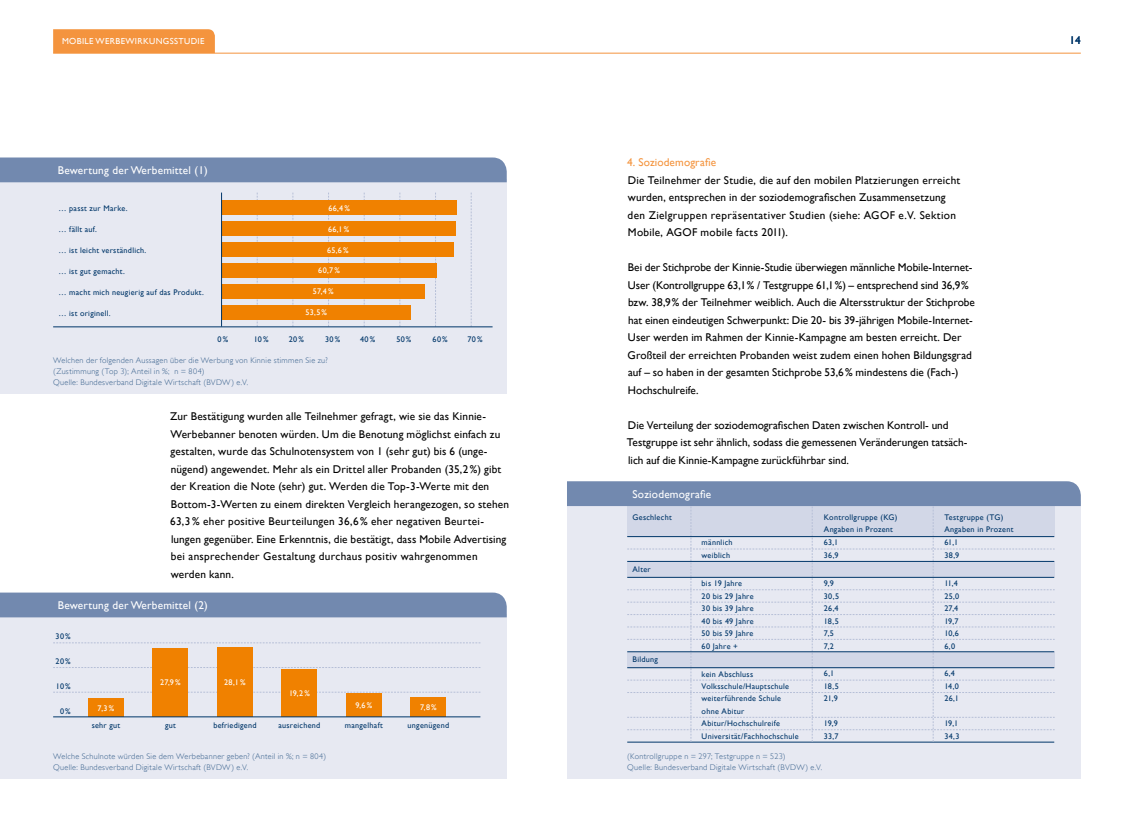
<style>
.page{position:relative;width:1134px;height:815px;background:#fff}
.page>*{position:absolute;margin:0;border:0;box-sizing:border-box;transform-origin:0 0}
.t1{font:11.25px/17.5px "Gill Sans";letter-spacing:.01em;color:#000}
.t2{font:11.25px "Gill Sans";letter-spacing:.02em;color:#fff}
.t3{font:11.25px "Gill Sans";letter-spacing:.01em;color:#f4943e}
.t4{font:11.25px "Gill Sans";color:#003669}
.t5{font:8.75px "Gill Sans";letter-spacing:.04em;color:#fff}
.t6{font:8.12px/12.5px "Gill Sans";letter-spacing:.035em;color:#003669}
.t7{font:300 8.12px/11.2px "Gill Sans";letter-spacing:.035em;color:#365f8b}
.t8{font:8.12px "Gill Sans";letter-spacing:.035em;color:#fff}
</style>
<div class="page">
<div style="left:53px;top:29px;width:162px;height:24px;background:#f4943e"></div>
<hr style="left:53px;top:53px;width:1028px;height:1px;background:#f4943e">
<div style="left:567px;top:501px;width:514px;height:278px;background:#e7e9f2"></div>
<hr style="left:627px;top:742px;width:427px;height:1px;background:#003669">
<svg style="left:567px;top:481px;width:514px;height:261px"></svg>
<hr style="left:627px;top:561px;width:427px;height:1px;background:#003669">
<hr style="left:627px;top:536px;width:427px;height:1px;background:#003669">
<hr style="left:627px;top:577px;width:427px;height:1px;background:#003669">
<hr style="left:627px;top:667px;width:427px;height:1px;background:#003669">
<hr style="left:627px;top:651px;width:427px;height:1px;background:#003669">
<div style="left:0;top:614px;width:507px;height:165px;background:#e7e9f2"></div>
<div style="left:0;top:593px;width:507px;height:24px;background:#7289af"></div>
<svg style="left:53px;top:692px;width:427px;height:1px"></svg>
<svg style="left:53px;top:667px;width:427px;height:1px"></svg>
<svg style="left:53px;top:643px;width:427px;height:1px"></svg>
<div style="left:88px;top:699px;width:36px;height:18px;background:#f08100"></div>
<div style="left:153px;top:648px;width:35px;height:69px;background:#f08100"></div>
<div style="left:217px;top:648px;width:36px;height:69px;background:#f08100"></div>
<div style="left:282px;top:670px;width:35px;height:47px;background:#f08100"></div>
<div style="left:346px;top:693px;width:36px;height:24px;background:#f08100"></div>
<div style="left:411px;top:698px;width:35px;height:19px;background:#f08100"></div>
<hr style="left:53px;top:717px;width:427px;height:1px;background:#003669">
<div style="left:0;top:179px;width:507px;height:215px;background:#e7e9f2"></div>
<div style="left:0;top:157px;width:507px;height:25px;background:#7289af"></div>
<svg style="left:257px;top:193px;width:1px;height:134px"></svg>
<svg style="left:293px;top:193px;width:1px;height:134px"></svg>
<svg style="left:400px;top:193px;width:1px;height:134px"></svg>
<svg style="left:364px;top:193px;width:1px;height:134px"></svg>
<svg style="left:328px;top:193px;width:1px;height:134px"></svg>
<svg style="left:471px;top:193px;width:2px;height:134px"></svg>
<svg style="left:435px;top:193px;width:1px;height:134px"></svg>
<div style="left:222px;top:201px;width:235px;height:14px;background:#f08100"></div>
<div style="left:222px;top:222px;width:234px;height:14px;background:#f08100"></div>
<div style="left:222px;top:243px;width:232px;height:14px;background:#f08100"></div>
<div style="left:222px;top:263px;width:215px;height:15px;background:#f08100"></div>
<div style="left:222px;top:284px;width:203px;height:15px;background:#f08100"></div>
<div style="left:222px;top:305px;width:189px;height:14px;background:#f08100"></div>
<hr style="left:53px;top:327px;width:440px;height:1px;background:#003669">
<hr style="left:221px;top:193px;width:1px;height:134px;background:#003669">
<p class="t5" style="left:62px;top:36px;width:60px">Mobi le Werbewi</p>
<p class="t5" style="left:137px;top:36px;width:59px">rkungsstudie</p>
<p class="t4" style="left:1069px;top:33px;width:13px">14</p>
<p class="t2" style="left:58px;top:163px;width:152px">Bewertung der Werbemittel (1)</p>
<p class="t6" style="left:58px;top:202px;width:71px">… passt zur Marke.</p>
<p class="t6" style="left:58px;top:223px;width:40px">… fällt auf.</p>
<p class="t6" style="left:58px;top:244px;width:89px">… ist leicht verständlich.</p>
<p class="t6" style="left:58px;top:265px;width:68px">… ist gut gemacht.</p>
<p class="t6" style="left:58px;top:286px;width:147px">… macht mich neugierig auf das Produkt.</p>
<p class="t6" style="left:58px;top:307px;width:54px">… ist originell.</p>
<p class="t8" style="left:328px;top:203px;width:23px">66,4%</p>
<p class="t8" style="left:328px;top:224px;width:23px">66,1%</p>
<p class="t8" style="left:327px;top:245px;width:23px">65,6%</p>
<p class="t8" style="left:318px;top:266px;width:23px">60,7%</p>
<p class="t8" style="left:313px;top:287px;width:22px">57,4%</p>
<p class="t8" style="left:306px;top:308px;width:23px">53,5%</p>
<p class="t6" style="left:218px;top:333px;width:12px">0%</p>
<p class="t6" style="left:254px;top:333px;width:16px">10%</p>
<p class="t6" style="left:289px;top:333px;width:17px">20%</p>
<p class="t6" style="left:325px;top:333px;width:17px">30%</p>
<p class="t6" style="left:360px;top:333px;width:17px">40%</p>
<p class="t6" style="left:396px;top:333px;width:17px">50%</p>
<p class="t6" style="left:433px;top:333px;width:17px">60%</p>
<p class="t6" style="left:468px;top:333px;width:16px">70%</p>
<p class="t7" style="left:53px;top:354px;width:276px">Welchen der folgenden Aussagen über die Werbung von Kinnie stimmen Sie zu? (Zustimmung (Top 3); Anteil in %; n = 804)<br>Quelle: Bundesverband Digitale Wirtschaft (BVDW) e.V.</p>
<p class="t1" style="left:170px;top:407px;width:340px">Zur Bestätigung wurden alle Teilnehmer gefragt, wie sie das Kinnie-Werbebanner benoten würden. Um die Benotung möglichst einfach zu gestalten, wurde das Schulnotensystem von 1 (sehr gut) bis 6 (unge&shy;nügend) angewendet. Mehr als ein Drittel aller Probanden (35,2%) gibt der Kreation die Note (sehr) gut. Werden die Top-3-Werte mit den Bottom-3-Werten zu einem direkten Vergleich herangezogen, so stehen 63,3% eher positive Beurteilungen 36,6% eher negativen Beurtei&shy;lungen gegenüber. Eine Erkenntnis, die bestätigt, dass Mobile Advertising bei ansprechender Gestaltung durchaus positiv wahrgenommen werden kann.</p>
<p class="t2" style="left:58px;top:598px;width:152px">Bewertung der Werbemittel (2)</p>
<p class="t6" style="left:56px;top:630px;width:17px">30%</p>
<p class="t6" style="left:56px;top:655px;width:17px">20%</p>
<p class="t6" style="left:56px;top:680px;width:16px">10%</p>
<p class="t6" style="left:60px;top:705px;width:12px">0%</p>
<p class="t8" style="left:98px;top:703px;width:18px">7,3%</p>
<p class="t8" style="left:160px;top:678px;width:22px">27,9%</p>
<p class="t8" style="left:224px;top:678px;width:23px">28,1 %</p>
<p class="t8" style="left:289px;top:688px;width:22px">19,2%</p>
<p class="t8" style="left:355px;top:700px;width:18px">9,6%</p>
<p class="t8" style="left:420px;top:703px;width:18px">7,8%</p>
<p class="t6" style="left:92px;top:719px;width:30px">sehr gut</p>
<p class="t6" style="left:165px;top:719px;width:12px">gut</p>
<p class="t6" style="left:213px;top:719px;width:45px">befriedigend</p>
<p class="t6" style="left:278px;top:719px;width:43px">ausreichend</p>
<p class="t6" style="left:345px;top:719px;width:39px">mangelhaft</p>
<p class="t6" style="left:408px;top:719px;width:43px">ungenügend</p>
<p class="t7" style="left:53px;top:750px;width:274px">Welche Schulnote würden Sie dem Werbebanner geben? (Anteil in %; n = 804)<br>Quelle: Bundesverband Digitale Wirtschaft (BVDW) e.V.</p>
<p class="t3" style="left:627px;top:156px;width:91px">4. Soziodemografie</p>
<p class="t1" style="left:628px;top:171px;width:334px">Die Teilnehmer der Studie, die auf den mobilen Platzierungen erreicht wurden, entsprechen in der soziodemografischen Zusammensetzung den Zielgruppen repräsentativer Studien (siehe: AGO F e. V. Sektion Mobile, AGO F mobile facts 2011).</p>
<p class="t1" style="left:627px;top:259px;width:349px">Bei der Stichprobe der Kinnie-Studie überwiegen männliche Mobile-Internet-User (Kontrollgruppe 63,1% / Testgruppe 61,1%) – entsprechend sind 36,9% bzw. 38,9% der Teilnehmer weiblich. Auch die Altersstruktur der Stichprobe hat einen eindeutigen Schwerpunkt: Die 20- bis 39-jährigen Mobile-Internet-User werden im Rahmen der Kinnie-Kampagne am besten erreicht. Der Großteil der erreichten Probanden weist zudem einen hohen Bildungsgrad auf – so haben in der gesamten Stichprobe 53,6% mindestens die (Fach-)<br>Hochschulreife.</p>
<p class="t1" style="left:627px;top:416px;width:342px">Die Verteilung der soziodemografischen Daten zwischen Kontroll- und<br>Testgruppe ist sehr ähnlich, sodass die gemessenen Veränderungen tatsäch&shy;lich auf die Kinnie-Kampagne zurückführbar sind.</p>
<p class="t2" style="left:632px;top:487px;width:80px">Soziodemografie</p>
<p class="t6" style="left:632px;top:511px;width:41px">Geschlecht</p>
<p class="t6" style="left:632px;top:563px;width:20px">Alter</p>
<p class="t6" style="left:632px;top:653px;width:27px">Bildung</p>
<p class="t6" style="left:702px;top:536px;width:32px">männlich weiblich</p>
<p class="t6" style="left:702px;top:577px;width:54px">bis 19 Jahre<br>20 bis 29 Jahre<br>30 bis 39 Jahre<br>40 bis 49 Jahre<br>50 bis 59 Jahre<br>60 Jahre +</p>
<p class="t6" style="left:702px;top:667px;width:99px">kein Abschluss<br>Volksschule/Hauptschule weiterführende Schule ohne Abitur<br>Abitur/Hochschulreife<br>Universität/Fachhochschule</p>
<p class="t6" style="left:824px;top:512px;width:75px;line-height:11.2px">Kontrollgruppe (KG)<br>Angaben in Prozent</p>
<p class="t6" style="left:944px;top:512px;width:71px;line-height:11.2px">Testgruppe (TG)<br>Angaben in Prozent</p>
<p class="t6" style="left:824px;top:536px;width:16px">63,1<br>36,9</p>
<p class="t6" style="left:824px;top:577px;width:17px">9,9<br>30,5<br>26,4<br>18,5<br>7,5<br>7,2</p>
<p class="t6" style="left:824px;top:667px;width:16px">6,1<br>18,5<br>21,9</p>
<p class="t6" style="left:824px;top:717px;width:16px">19,9<br>33,7</p>
<p class="t6" style="left:944px;top:536px;width:16px">61,1<br>38,9</p>
<p class="t6" style="left:944px;top:577px;width:16px">11,4<br>25,0<br>27,4<br>19,7<br>10,6<br>6,0</p>
<p class="t6" style="left:944px;top:667px;width:16px">6,4<br>14,0<br>26,1</p>
<p class="t6" style="left:944px;top:717px;width:17px">19,1<br>34,3</p>
<p class="t7" style="left:627px;top:750px;width:196px">(Kontrollgruppe n = 297; Testgruppe n = 523)<br>Quelle: Bundesverband Digitale Wirtschaft (BVDW) e.V.</p>
</div>
